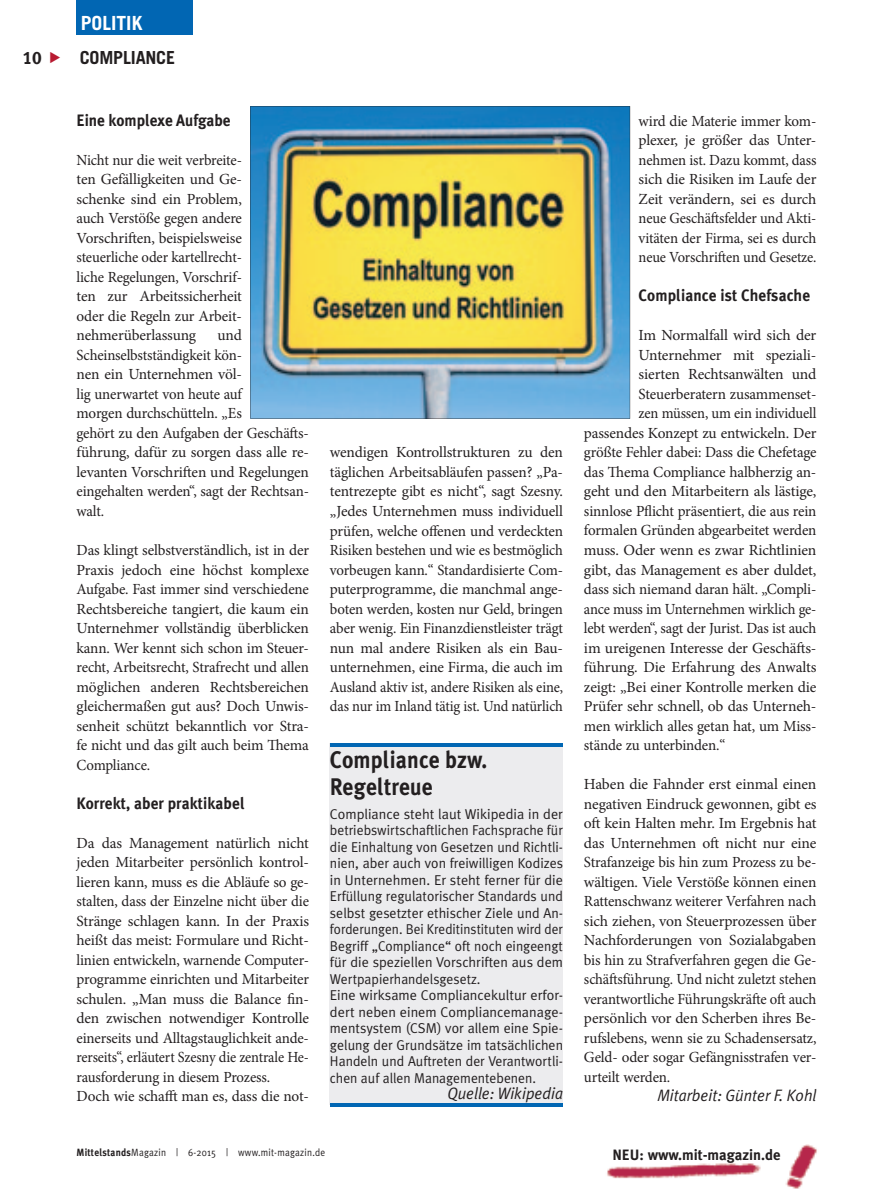
<style>
.page{position:relative;width:893px;height:1191px;background:#fff}
.page>*{position:absolute;margin:0;border:0;box-sizing:border-box;transform-origin:0 0}
.t1{font:700 24px/27px "Meta Plus";letter-spacing:.01em;color:#231f20;scale:.9 1}
.t2{font:700 19.5px "Trade Gothic";color:#fff}
.t3{font:700 18px "Trade Gothic";letter-spacing:-.01em;color:#231f20}
.t4{font:18px "Meta Plus Bold Caps";color:#231f20}
.t5{font:700 16.5px "Meta Plus";letter-spacing:.01em;color:#231f20;scale:.93 1}
.t6{font:italic 16.5px "Meta Plus Normal";color:#231f20;scale:.95 1}
.t7{font:15.45px/19.5px "Minion Pro";letter-spacing:-.01em;color:#231f20;text-align:justify}
.t8{font:15.45px/19.5px "Minion Pro";letter-spacing:-.01em;color:#231f20;text-align:justify;scale:.96 1}
.t9{font:15.45px "Minion Pro";letter-spacing:-.01em;color:#231f20;scale:.94 1}
.t10{font:700 15px "Meta Plus";color:#231f20}
.t11{font:14.25px/16.5px "Meta Plus Normal";color:#231f20}
.t12{font:10.5px "Meta Plus Normal";letter-spacing:.025em;color:#231f20;scale:.9 1}
.s1{font-family:"Meta Plus";font-weight:700}
</style>
<div class="page">
<div style="left:77px;top:0;width:116px;height:34px;background:#0166b3"></div>
<img style="left:607px;top:1144px;width:210px;height:45px">
<img style="left:250px;top:106px;width:380px;height:313px">
<div style="left:330px;top:743px;width:233px;height:362px;background:#ececee"></div>
<hr style="left:330px;top:1103px;width:233px;height:3px;background:#0166b3">
<hr style="left:330px;top:743px;width:233px;height:3px;background:#0166b3">
<p class="t4" style="left:23px;top:48px;width:21px">10</p>
<p class="t2" style="left:81px;top:11px;width:62px">POLITIK</p>
<p class="t3" style="left:80px;top:47px;width:97px">COMPLIANCE</p>
<p class="t5" style="left:77px;top:111px;width:167px">Eine komplexe Aufgabe</p>
<p class="t8" style="left:77px;top:150px;width:174px">Nicht nur die weit verbreite&shy;ten Gefälligkeiten und Ge&shy;schenke sind ein Problem, auch Verstöße gegen andere Vorschriften, beispielsweise steuerliche oder kartellrecht&shy;liche Regelungen, Vorschrif&shy;ten zur Arbeitssicherheit oder die Regeln zur Arbeit&shy;nehmerüberlassung</p>
<p class="t7" style="left:77px;top:326px;width:234px;text-align:left;text-indent:141px">und<br>Scheinselbstständigkeit kön-<br>nen ein Unternehmen völ-<br>lig unerwartet von heute auf<br>morgen durchschütteln. „Es<br>gehört zu den Aufgaben der Geschäfts&shy;führung, dafür zu sorgen dass alle re&shy;levanten Vorschriften und Regelungen eingehalten werden“, sagt der Rechtsan&shy;walt.</p>
<p class="t7" style="left:77px;top:540px;width:234px">Das klingt selbstverständlich, ist in der Praxis jedoch eine höchst komplexe Aufgabe. Fast immer sind verschiedene Rechtsbereiche tangiert, die kaum ein Unternehmer vollständig überblicken kann. Wer kennt sich schon im Steuer&shy;recht, Arbeitsrecht, Strafrecht und allen möglichen anderen Rechtsbereichen gleichermaßen gut aus? Doch Unwis&shy;senheit schützt bekanntlich vor Stra&shy;fe nicht und das gilt auch beim Thema Compliance.</p>
<p class="t5" style="left:77px;top:793px;width:182px">Korrekt, aber praktikabel</p>
<p class="t7" style="left:77px;top:833px;width:234px;text-align:left">Da das Management natürlich nicht jeden Mitarbeiter persönlich kontrol&shy;lieren kann, muss es die Abläufe so ge&shy;stalten, dass der Einzelne nicht über die Stränge schlagen kann. In der Praxis heißt das meist: Formulare und Richt&shy;linien entwickeln, warnende Computer&shy;programme einrichten und Mitarbeiter schulen. „Man muss die Balance fin&shy;den zwischen notwendiger Kontrolle einerseits und Alltagstauglichkeit ande&shy;rerseits“, erläutert Szesny die zentrale He&shy;rausforderung in diesem Prozess.<br>Doch wie schafft man es, dass die not-</p>
<p class="t7" style="left:330px;top:443px;width:235px">wendigen Kontrollstrukturen zu den täglichen Arbeitsabläufen passen? „Pa&shy;tentrezepte gibt es nicht“, sagt Szesny. „Jedes Unternehmen muss individuell prüfen, welche offenen und verdeckten Risiken bestehen und wie es bestmöglich vorbeugen kann.“ Standardisierte Com&shy;puterprogramme, die manchmal ange&shy;boten werden, kosten nur Geld, bringen aber wenig. Ein Finanzdienstleister trägt nun mal andere Risiken als ein Bau&shy;unternehmen, eine Firma, die auch im Ausland aktiv ist, andere Risiken als eine, das nur im Inland tätig ist. Und natürlich</p>
<h1 class="t1" style="left:330px;top:746px;width:176px">Compliance bzw.<br>Regeltreue</h1>
<p class="t11" style="left:330px;top:805px;width:235px">Compliance steht laut Wikipedia in der betriebswirtschaftlichen Fachsprache für die Einhaltung von Gesetzen und Richtli&shy;nien, aber auch von freiwilligen Kodizes in Unternehmen. Er steht ferner für die Erfüllung regulatorischer Standards und selbst gesetzter ethischer Ziele und An&shy;forderungen. Bei Kreditinstituten wird der Begriff „Compliance“ oft noch eingeengt für die speziellen Vorschriften aus dem Wertpapierhandelsgesetz.<br>Eine wirksame Compliancekultur erfor&shy;dert neben einem Compliancemanage&shy;mentsystem (CSM) vor allem eine Spie&shy;gelung der Grundsätze im tatsächlichen Handeln und Auftreten der Verantwortli&shy;chen auf allen Managementebenen.</p>
<p class="t6" style="left:447px;top:1084px;width:123px">Quelle: Wikipedia</p>
<p class="t12" style="left:77px;top:1145px;width:278px"><span class="s1">Mittelstands</span>Magazin | 6-2015 | www.mit-magazin.de</p>
<p class="t7" style="left:639px;top:111px;width:179px">wird die Materie immer kom&shy;plexer, je größer das Unter&shy;nehmen ist. Dazu kommt, dass sich die Risiken im Laufe der Zeit verändern, sei es durch neue Geschäftsfelder und Akti&shy;vitäten der Firma, sei es durch neue Vorschriften und Gesetze.</p>
<p class="t5" style="left:639px;top:286px;width:186px">Compliance ist Chefsache</p>
<p class="t7" style="left:639px;top:326px;width:179px">Im Normalfall wird sich der</p>
<p class="t7" style="left:639px;top:345px;width:179px">Unternehmer mit speziali-</p>
<p class="t7" style="left:639px;top:365px;width:179px">sierten Rechtsanwälten und</p>
<p class="t7" style="left:639px;top:384px;width:179px">Steuerberatern zusammenset-</p>
<p class="t9" style="left:639px;top:403px;width:191px">zen müssen, um ein individuell</p>
<p class="t7" style="left:584px;top:423px;width:234px">passendes Konzept zu entwickeln. Der</p>
<p class="t7" style="left:584px;top:443px;width:234px">größte Fehler dabei: Dass die Chefetage</p>
<p class="t7" style="left:584px;top:462px;width:234px">das Thema Compliance halbherzig an-</p>
<p class="t7" style="left:584px;top:482px;width:234px">geht und den Mitarbeitern als lästige,</p>
<p class="t7" style="left:584px;top:501px;width:234px">sinnlose Pflicht präsentiert, die aus rein</p>
<p class="t7" style="left:584px;top:521px;width:234px">formalen Gründen abgearbeitet werden</p>
<p class="t7" style="left:584px;top:540px;width:234px">muss. Oder wenn es zwar Richtlinien</p>
<p class="t7" style="left:584px;top:560px;width:234px">gibt, das Management es aber duldet,</p>
<p class="t7" style="left:584px;top:579px;width:234px">dass sich niemand daran hält. „Compli-</p>
<p class="t9" style="left:584px;top:598px;width:249px">ance muss im Unternehmen wirklich ge-</p>
<p class="t8" style="left:584px;top:618px;width:244px">lebt werden“, sagt der Jurist. Das ist auch</p>
<p class="t7" style="left:584px;top:638px;width:234px">im ureigenen Interesse der Geschäfts-</p>
<p class="t7" style="left:584px;top:657px;width:234px">führung. Die Erfahrung des Anwalts</p>
<p class="t7" style="left:584px;top:677px;width:234px">zeigt: „Bei einer Kontrolle merken die</p>
<p class="t7" style="left:584px;top:696px;width:234px">Prüfer sehr schnell, ob das Unterneh-</p>
<p class="t7" style="left:584px;top:716px;width:234px">men wirklich alles getan hat, um Miss-</p>
<p class="t7" style="left:584px;top:735px;width:143px">stände zu unterbinden.“</p>
<p class="t7" style="left:584px;top:774px;width:234px">Haben die Fahnder erst einmal einen negativen Eindruck gewonnen, gibt es oft kein Halten mehr. Im Ergebnis hat das Unternehmen oft nicht nur eine Strafanzeige bis hin zum Prozess zu be&shy;wältigen. Viele Verstöße können einen Rattenschwanz weiterer Verfahren nach sich ziehen, von Steuerprozessen über Nachforderungen von Sozialabgaben bis hin zu Strafverfahren gegen die Ge&shy;schäftsführung. Und nicht zuletzt stehen verantwortliche Führungskräfte oft auch persönlich vor den Scherben ihres Be&shy;rufslebens, wenn sie zu Schadensersatz, Geld- oder sogar Gefängnisstrafen ver&shy;urteilt werden.</p>
<p class="t6" style="left:657px;top:1086px;width:169px">Mitarbeit: Günter F. Kohl</p>
<p class="t10" style="left:612px;top:1146px;width:170px">NEU: www.mit-magazin.de</p>
</div>
